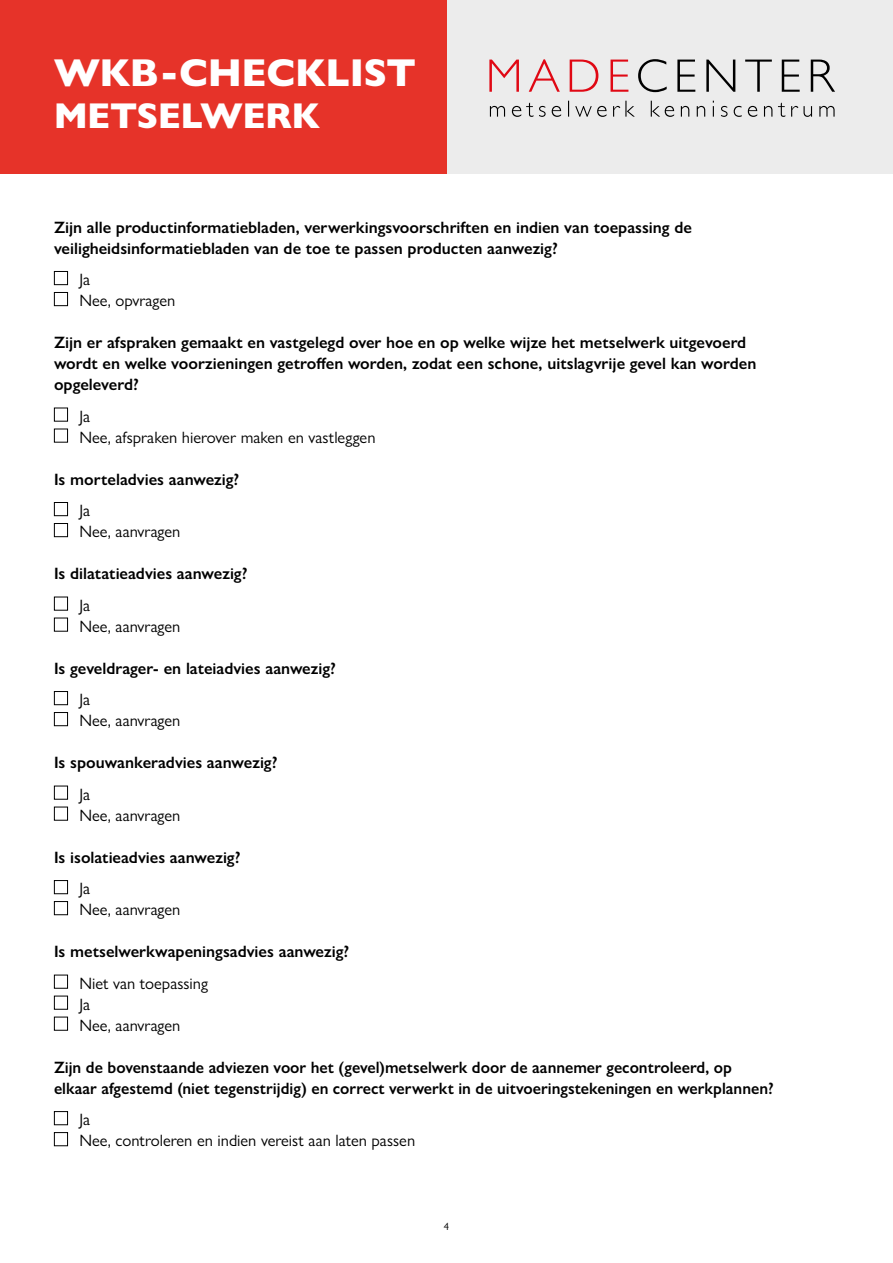
<style>
.page{position:relative;width:893px;height:1263px;background:#fff}
.page>*{position:absolute;margin:0;border:0;box-sizing:border-box;transform-origin:0 0}
.t1{font:800 39px "Gill Sans Nova";color:#fff}
.t2{font:800 36px "Gill Sans Nova";color:#fff}
.t3{font:600 16.5px/21px "Gill Sans Nova";color:#000}
.t4{font:16.5px/21px "Gill Sans Nova";color:#000}
.t5{font:10.5px "Gill Sans Nova";color:#000}
</style>
<div class="page">
<div style="left:54px;top:271px;width:14px;height:14px;border:1px solid #000"></div>
<div style="left:54px;top:292px;width:14px;height:14px;border:1px solid #000"></div>
<div style="left:54px;top:408px;width:14px;height:14px;border:1px solid #000"></div>
<div style="left:54px;top:429px;width:14px;height:13px;border:1px solid #000"></div>
<div style="left:54px;top:502px;width:14px;height:14px;border:1px solid #000"></div>
<div style="left:54px;top:523px;width:14px;height:14px;border:1px solid #000"></div>
<div style="left:54px;top:597px;width:14px;height:13px;border:1px solid #000"></div>
<div style="left:54px;top:618px;width:14px;height:14px;border:1px solid #000"></div>
<div style="left:54px;top:691px;width:14px;height:14px;border:1px solid #000"></div>
<div style="left:54px;top:712px;width:14px;height:14px;border:1px solid #000"></div>
<div style="left:54px;top:786px;width:14px;height:14px;border:1px solid #000"></div>
<div style="left:54px;top:807px;width:14px;height:13px;border:1px solid #000"></div>
<div style="left:54px;top:880px;width:14px;height:14px;border:1px solid #000"></div>
<div style="left:54px;top:901px;width:14px;height:14px;border:1px solid #000"></div>
<div style="left:54px;top:975px;width:14px;height:14px;border:1px solid #000"></div>
<div style="left:54px;top:996px;width:14px;height:14px;border:1px solid #000"></div>
<div style="left:54px;top:1017px;width:14px;height:14px;border:1px solid #000"></div>
<div style="left:54px;top:1111px;width:14px;height:14px;border:1px solid #000"></div>
<div style="left:54px;top:1132px;width:14px;height:14px;border:1px solid #000"></div>
<div style="left:446px;top:0;width:447px;height:174px;background:#ececec"></div>
<div style="left:0;top:0;width:446px;height:174px;background:#e63329"></div>
<svg style="left:489px;top:60px;width:30px;height:32px"></svg>
<svg style="left:529px;top:59px;width:31px;height:33px"></svg>
<svg style="left:570px;top:60px;width:28px;height:32px"></svg>
<svg style="left:610px;top:60px;width:18px;height:32px"></svg>
<svg style="left:638px;top:59px;width:29px;height:33px"></svg>
<svg style="left:677px;top:60px;width:18px;height:32px"></svg>
<svg style="left:706px;top:60px;width:29px;height:32px"></svg>
<svg style="left:745px;top:60px;width:27px;height:32px"></svg>
<svg style="left:782px;top:60px;width:18px;height:32px"></svg>
<svg style="left:811px;top:60px;width:24px;height:32px"></svg>
<svg style="left:490px;top:106px;width:15px;height:11px"></svg>
<svg style="left:512px;top:103px;width:34px;height:14px"></svg>
<svg style="left:552px;top:106px;width:9px;height:11px"></svg>
<svg style="left:568px;top:101px;width:1px;height:16px"></svg>
<svg style="left:575px;top:106px;width:32px;height:11px"></svg>
<svg style="left:613px;top:101px;width:22px;height:16px"></svg>
<svg style="left:651px;top:101px;width:23px;height:16px"></svg>
<svg style="left:681px;top:106px;width:8px;height:11px"></svg>
<svg style="left:697px;top:106px;width:8px;height:11px"></svg>
<svg style="left:713px;top:101px;width:1px;height:16px"></svg>
<svg style="left:721px;top:106px;width:6px;height:11px"></svg>
<svg style="left:734px;top:106px;width:8px;height:11px"></svg>
<svg style="left:748px;top:106px;width:9px;height:11px"></svg>
<svg style="left:764px;top:106px;width:8px;height:11px"></svg>
<svg style="left:778px;top:103px;width:7px;height:14px"></svg>
<svg style="left:791px;top:106px;width:21px;height:11px"></svg>
<svg style="left:819px;top:106px;width:16px;height:11px"></svg>
<h1 class="t1" style="left:54px;top:48px;width:363px">WKB-CHECKLIST</h1>
<h2 class="t2" style="left:54px;top:93px;width:268px">METSELWERK</h2>
<p class="t3" style="left:54px;top:216px;width:639px">Zijn alle productinformatiebladen, verwerkingsvoorschriften en indien van toepassing de veiligheidsinformatiebladen van de toe te passen producten aanwezig?</p>
<p class="t4" style="left:80px;top:269px;width:97px">Ja<br>Nee, opvragen</p>
<p class="t3" style="left:54px;top:332px;width:704px">Zijn er afspraken gemaakt en vastgelegd over hoe en op welke wijze het metselwerk uitgevoerd wordt en welke voorzieningen getroffen worden, zodat een schone, uitslagvrije gevel kan worden opgeleverd?</p>
<p class="t4" style="left:80px;top:405px;width:298px">Ja<br>Nee, afspraken hierover maken en vastleggen</p>
<p class="t3" style="left:54px;top:468px;width:187px">Is morteladvies aanwezig?</p>
<p class="t4" style="left:80px;top:500px;width:102px">Ja<br>Nee, aanvragen</p>
<p class="t3" style="left:54px;top:563px;width:195px">Is dilatatieadvies aanwezig?</p>
<p class="t4" style="left:80px;top:594px;width:102px">Ja<br>Nee, aanvragen</p>
<p class="t3" style="left:54px;top:657px;width:283px">Is geveldrager- en lateiadvies aanwezig?</p>
<p class="t4" style="left:80px;top:689px;width:102px">Ja<br>Nee, aanvragen</p>
<p class="t3" style="left:54px;top:752px;width:225px">Is spouwankeradvies aanwezig?</p>
<p class="t4" style="left:80px;top:783px;width:102px">Ja<br>Nee, aanvragen</p>
<p class="t3" style="left:54px;top:846px;width:188px">Is isolatieadvies aanwezig?</p>
<p class="t4" style="left:80px;top:878px;width:102px">Ja<br>Nee, aanvragen</p>
<p class="t3" style="left:54px;top:941px;width:297px">Is metselwerkwapeningsadvies aanwezig?</p>
<p class="t4" style="left:80px;top:972px;width:130px">Niet van toepassing<br>Ja<br>Nee, aanvragen</p>
<p class="t3" style="left:54px;top:1056px;width:721px">Zijn de bovenstaande adviezen voor het (gevel)metselwerk door de aannemer gecontroleerd, op elkaar afgestemd (niet tegenstrijdig) en correct verwerkt in de uitvoeringstekeningen en werkplannen?</p>
<p class="t4" style="left:80px;top:1109px;width:337px">Ja<br>Nee, controleren en indien vereist aan laten passen</p>
<p class="t5" style="left:444px;top:1220px;width:7px">4</p>
</div>
